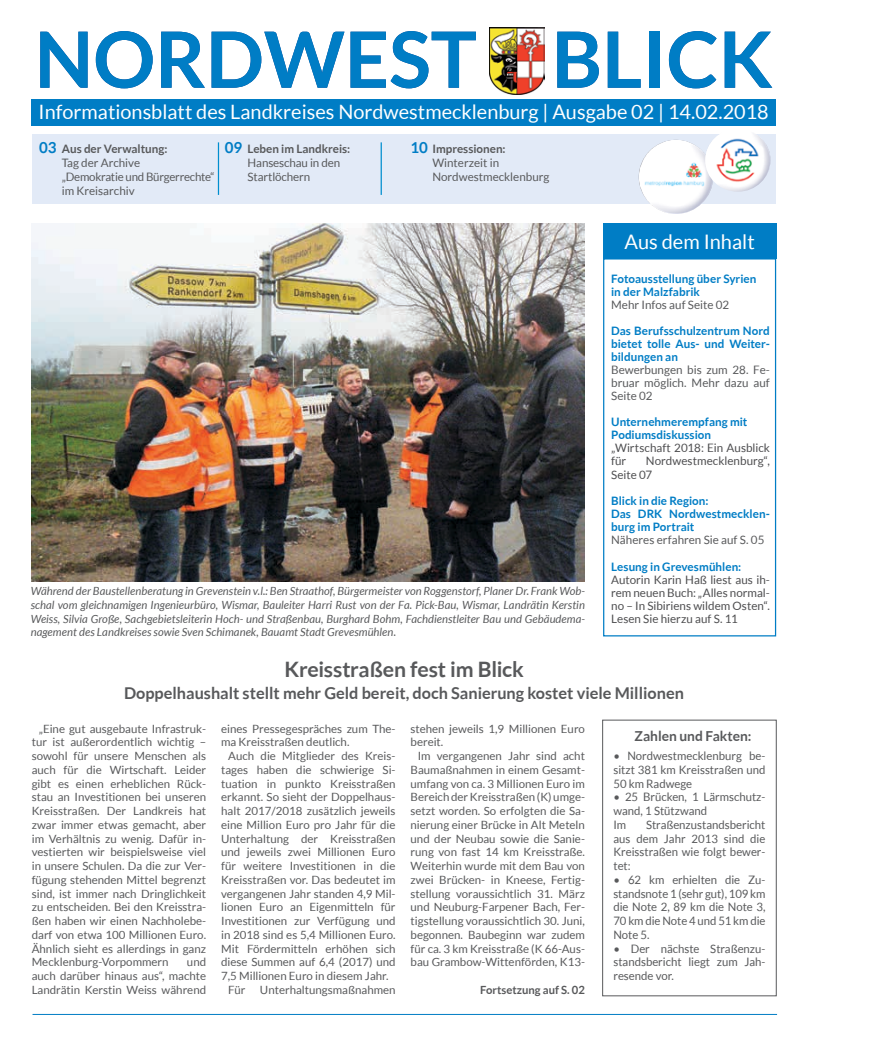
<style>
.page{position:relative;width:877px;height:1049px;background:#fff}
.page>*{position:absolute;margin:0;border:0;box-sizing:border-box;transform-origin:0 0}
.t1{font:700 77.5px "Lato";color:#007dc5}
.t2{font:700 21.25px "Lato";letter-spacing:-.01em;color:#58595b}
.t3{font:20px "Lato";color:#fff}
.t4{font:19.75px "Lato";color:#fff}
.t5{font:700 16.25px "Lato";color:#58595b}
.t6{font:700 13.75px "Lato";color:#58595b}
.t7{font:11.62px/13.8px "Lato";color:#58595b;text-align:justify}
.t8{font:700 11.62px/13.1px "Lato";color:#007dc5}
.t9{font:11.62px/13.1px "Lato";color:#4d4d4f}
.t10{font:11.62px/13.8px "Lato";letter-spacing:-.02em;color:#58595b}
.t11{font:11.38px/13.8px "Lato";color:#58595b;text-align:justify}
.t12{font:italic 11.25px/13.8px "Lato";letter-spacing:.005em;color:#58595b;text-align:justify}
.t13{font:700 11.25px "Lato";color:#58595b}
.s1{font-weight:700;font-size:15.12px;color:#007dc5}
.s2{font-weight:700}
</style>
<div class="page">
<div style="left:33px;top:134px;width:743px;height:70px;background:#e2eaf7"></div>
<img style="left:490px;top:28px;width:55px;height:67px">
<div style="left:31px;top:99px;width:745px;height:27px;background:#007dc5"></div>
<hr style="left:218px;top:142px;width:1px;height:53px;background:#008ecf">
<hr style="left:381px;top:142px;width:1px;height:53px;background:#008ecf">
<hr style="left:33px;top:1014px;width:744px;height:1px;background:#007dc5">
<div style="left:603px;top:223px;width:173px;height:36px;background:#007dc5"></div>
<img style="left:639px;top:140px;width:74px;height:74px;border-radius:37px">
<img style="left:705px;top:133px;width:65px;height:59px">
<div style="left:603px;top:258px;width:173px;height:378px;border:1px solid #007dc5"></div>
<img style="left:32px;top:223px;width:553px;height:359px">
<div style="left:602px;top:720px;width:174px;height:276px;border:1px solid #58595b"></div>
<h1 class="t1" style="left:35px;top:15px;width:740px">NORDWEST BLICK</h1>
<h3 class="t4" style="left:39px;top:101px;width:732px">Informationsblatt des Landkreises Nordwestmecklenburg | Ausgabe 02 | 14.02.2018</h3>
<h3 class="t4" style="left:33px;top:101px;width:217px">Informationsblatt des La</h3>
<h3 class="t4" style="left:568px;top:101px;width:207px">usgabe 04 | 13.04.2016</h3>
<p class="t10" style="left:62px;top:142px;width:154px;text-indent:-23px"><span class="s1">03</span> <span class="s2">Aus der Verwaltung:<br></span>Tag der Archive<br>„Demokratie und Bürgerrechte“ im Kreisarchiv</p>
<p class="t7" style="left:248px;top:142px;width:104px;text-align:left;text-indent:-23px"><span class="s1">09</span> <span class="s2">Leben im Landkreis:<br></span>Hanseschau in den<br>Startlöchern</p>
<p class="t7" style="left:432px;top:142px;width:119px;text-align:left;text-indent:-22px"><span class="s1">10</span> <span class="s2">Impressionen:<br></span>Winterzeit in<br>Nordwestmecklenburg</p>
<p class="t12" style="left:31px;top:584px;width:556px">Während der Baustellenberatung in Grevenstein v.l.: Ben Straathof, Bürgermeister von Roggenstorf, Planer Dr. Frank Wob&shy;schal vom gleichnamigen Ingenieurbüro, Wismar, Bauleiter Harri Rust von der Fa. Pick-Bau, Wismar, Landrätin Kerstin Weiss, Silvia Große, Sachgebietsleiterin Hoch- und Straßenbau, Burghard Bohm, Fachdienstleiter Bau und Gebäudema&shy;nagement des Landkreises sowie Sven Schimanek, Bauamt Stadt Grevesmühlen.</p>
<h3 class="t3" style="left:624px;top:231px;width:132px">Aus dem Inhalt</h3>
<p class="t8" style="left:611px;top:272px;width:147px">Fotoausstellung über Syrien in der Malzfabrik</p>
<p class="t7" style="left:611px;top:298px;width:120px">Mehr Infos auf Seite 02</p>
<p class="t8" style="left:611px;top:324px;width:160px;text-align:justify">Das Berufsschulzentrum Nord bietet tolle Aus- und Weiter&shy;bildungen an</p>
<p class="t7" style="left:611px;top:363px;width:160px;line-height:13.1px">Bewerbungen bis zum 28. Fe&shy;bruar möglich. Mehr dazu auf Seite 02</p>
<p class="t8" style="left:611px;top:415px;width:138px">Unternehmerempfang mit<br>Podiumsdiskussion</p>
<p class="t9" style="left:611px;top:441px;width:160px">„Wirtschaft 2018: Ein Ausblick für</p>
<p class="t9" style="left:611px;top:455px;width:160px;text-indent:35px">Nordwestmecklenburg“,<br>Seite 07</p>
<p class="t8" style="left:611px;top:494px;width:160px">Blick in die Region:<br>Das DRK Nordwestmecklen&shy;burg im Portrait</p>
<p class="t7" style="left:611px;top:533px;width:155px">Näheres erfahren Sie auf S. 05</p>
<p class="t8" style="left:611px;top:559px;width:132px">Lesung in Grevesmühlen:</p>
<p class="t9" style="left:611px;top:573px;width:160px;text-align:justify">Autorin Karin Haß liest aus ih&shy;rem neuen Buch: „Alles normal&shy;no – In Sibiriens wildem Osten“.<br>Lesen Sie hierzu auf S. 11</p>
<h2 class="t2" style="left:284px;top:657px;width:241px">Kreisstraßen fest im Blick</h2>
<h3 class="t5" style="left:124px;top:684px;width:561px">Doppelhaushalt stellt mehr Geld bereit, doch Sanierung kostet viele Millionen</h3>
<p class="t11" style="left:32px;top:721px;width:176px;text-indent:7px">„Eine gut ausgebaute Infrastruk&shy;tur ist außerordentlich wichtig – sowohl für unsere Menschen als auch für die Wirtschaft. Leider gibt es einen erheblichen Rück&shy;stau an Investitionen bei unseren Kreisstraßen. Der Landkreis hat zwar immer etwas gemacht, aber im Verhältnis zu wenig. Dafür in&shy;vestierten wir beispielsweise viel in unsere Schulen. Da die zur Ver&shy;fügung stehenden Mittel begrenzt sind, ist immer nach Dringlichkeit zu entscheiden. Bei den Kreisstra&shy;ßen haben wir einen Nachholebe&shy;darf von etwa 100 Millionen Euro.<br>Ähnlich sieht es allerdings in ganz Mecklenburg-Vorpommern</p>
<p class="t11" style="left:221px;top:721px;width:176px">eines Pressegespräches zum The&shy;ma Kreisstraßen deutlich.</p>
<p class="t11" style="left:228px;top:749px;width:169px">Auch die Mitglieder des Kreis-</p>
<p class="t11" style="left:221px;top:763px;width:176px">tages haben die schwierige Si-</p>
<p class="t11" style="left:221px;top:776px;width:176px">tuation in punkto Kreisstraßen</p>
<p class="t11" style="left:221px;top:790px;width:176px">erkannt. So sieht der Doppelhaus-</p>
<p class="t11" style="left:221px;top:804px;width:176px">halt 2017/2018 zusätzlich jeweils</p>
<p class="t11" style="left:221px;top:818px;width:176px">eine Million Euro pro Jahr für die</p>
<p class="t11" style="left:221px;top:831px;width:176px">Unterhaltung der Kreisstraßen</p>
<p class="t11" style="left:221px;top:845px;width:176px">und jeweils zwei Millionen Euro</p>
<p class="t11" style="left:221px;top:859px;width:176px">für weitere Investitionen in die</p>
<p class="t11" style="left:221px;top:873px;width:176px">Kreisstraßen vor. Das bedeutet im</p>
<p class="t11" style="left:221px;top:886px;width:176px">vergangenen Jahr standen 4,9 Mil-</p>
<p class="t11" style="left:221px;top:900px;width:176px">lionen Euro an Eigenmitteln für</p>
<p class="t11" style="left:221px;top:914px;width:176px">Investitionen zur Verfügung und</p>
<p class="t11" style="left:221px;top:928px;width:176px">in 2018 sind es 5,4 Millionen Euro.</p>
<p class="t11" style="left:221px;top:941px;width:176px">Mit Fördermitteln erhöhen sich</p>
<p class="t11" style="left:221px;top:955px;width:176px">diese Summen auf 6,4 (2017) und</p>
<p class="t11" style="left:221px;top:969px;width:169px">7,5 Millionen Euro in diesem Jahr.</p>
<p class="t11" style="left:228px;top:983px;width:19px">Für</p>
<p class="t11" style="left:260px;top:983px;width:137px">Unterhaltungsmaßnahmen</p>
<p class="t11" style="left:411px;top:721px;width:176px">stehen jeweils 1,9 Millionen Euro bereit.</p>
<p class="t11" style="left:411px;top:749px;width:176px;text-indent:7px">Im vergangenen Jahr sind acht Baumaßnahmen in einem Gesamt&shy;umfang von ca. 3 Millionen Euro im Bereich der Kreisstraßen (K) umge&shy;setzt worden. So erfolgten die Sa&shy;nierung einer Brücke in Alt Meteln und der Neubau sowie die Sanie&shy;rung von fast 14 km Kreisstraße.<br>Weiterhin wurde mit dem Bau von zwei Brücken- in Kneese, Fertig&shy;stellung voraussichtlich 31. März und Neuburg-Farpener Bach, Fer&shy;tigstellung voraussichtlich 30. Juni, begonnen. Baubeginn war zudem für ca. 3 km Kreisstraße (K 66-Aus&shy;bau Grambow-Wittenförden, K13-</p>
<p class="t6" style="left:635px;top:728px;width:118px">Zahlen und Fakten:</p>
<p class="t7" style="left:613px;top:749px;width:154px">• Nordwestmecklenburg be&shy;sitzt 381 km Kreisstraßen und 50 km Radwege</p>
<p class="t7" style="left:613px;top:790px;width:154px;text-align:left">• 25 Brücken, 1 Lärmschutz&shy;wand, 1 Stützwand<br>Im</p>
<p class="t7" style="left:613px;top:818px;width:154px;text-indent:33px">Straßenzustandsbericht aus dem Jahr 2013 sind die Kreisstraßen wie folgt bewer&shy;tet:</p>
<p class="t7" style="left:613px;top:873px;width:154px">• 62 km erhielten die Zu&shy;standsnote 1 (sehr gut), 109 km die Note 2, 89 km die Note 3, 70 km die Note 4 und 51 km die Note 5.</p>
<p class="t7" style="left:613px;top:941px;width:154px">• Der nächste Straßenzu&shy;standsbericht liegt zum Jah&shy;resende vor.</p>
<p class="t11" style="left:32px;top:955px;width:176px;text-indent:155px">und auch darüber hinaus aus“, machte Landrätin Kerstin Weiss während</p>
<p class="t13" style="left:480px;top:983px;width:106px">Fortsetzung auf S. 02</p>
</div>
